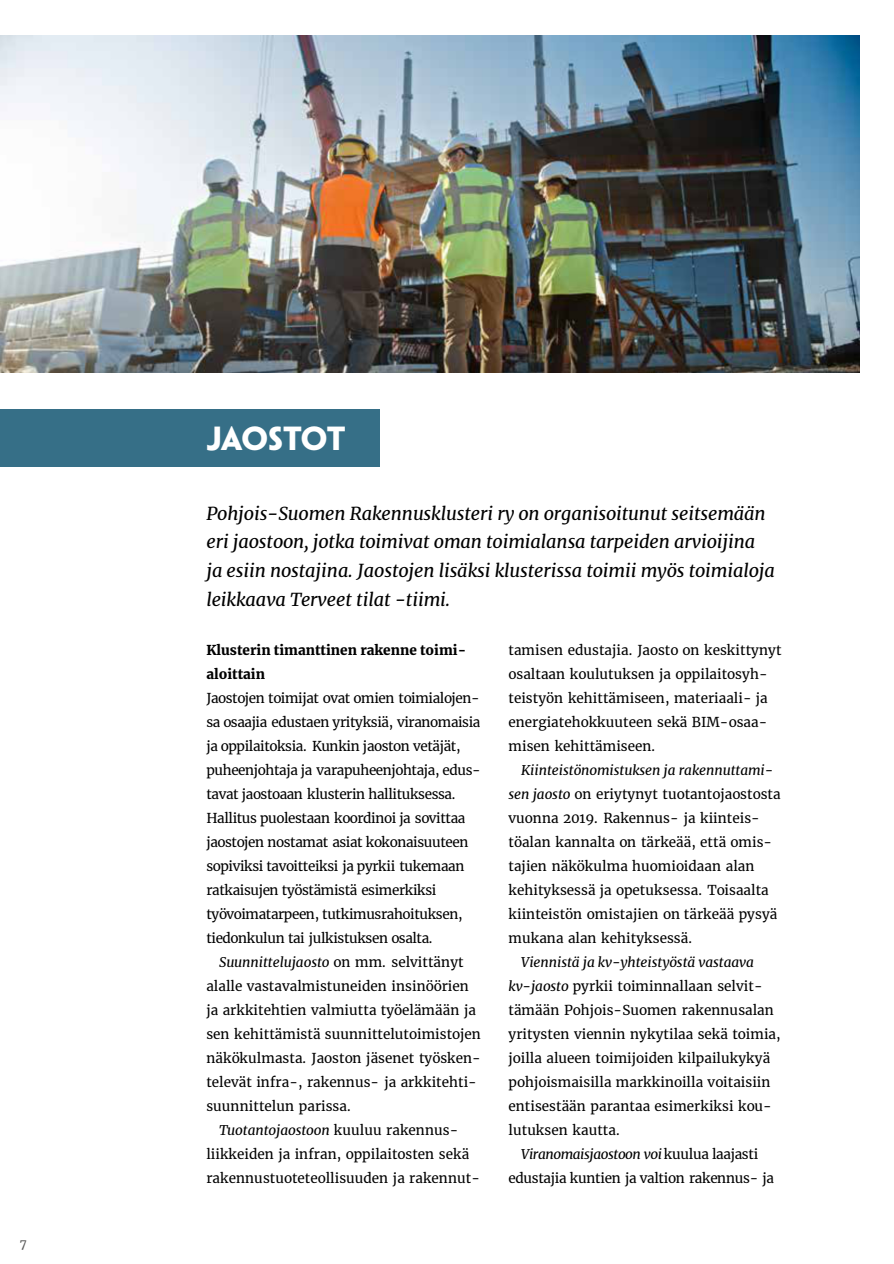
<style>
.page{position:relative;width:894px;height:1264px;background:#fff}
.page>*{position:absolute;margin:0;border:0;box-sizing:border-box;transform-origin:0 0}
.t1{font:700 30px "Penumbra Sans Std";letter-spacing:-.02em;color:#fff}
.t2{font:italic 18px/28.5px "Merriweather";letter-spacing:-.005em;color:#000}
.t3{font:13.5px/24px "Merriweather";color:#000}
.t4{font:13.5px/24px "Merriweather";letter-spacing:-.025em;color:#000}
.t5{font:italic 13.5px "Merriweather";letter-spacing:-.005em;color:#000}
.t6{font:900 13.5px/24px "Merriweather";color:#000}
.t7{font:13.5px "Merriweather";letter-spacing:-.02em;color:#000}
.t8{font:italic 13.5px "Merriweather";letter-spacing:-.03em;color:#000}
.t9{font:12px "Merriweather";color:#575756}
.s1{font-style:normal}
.s2{font-style:italic}
</style>
<div class="page">
<div style="left:0;top:409px;width:380px;height:58px;background:#366f87"></div>
<img style="left:0;top:35px;width:859px;height:337px">
<p class="t9" style="left:20px;top:1236px;width:9px">7</p>
<h1 class="t1" style="left:206px;top:427px;width:141px">JAOSTOT</h1>
<p class="t2" style="left:206px;top:499px;width:570px">Pohjois-Suomen Rakennusklusteri ry on organisoitunut seitsemään eri jaostoon, jotka toimivat oman toimialansa tarpeiden arvioijina ja esiin nostajina. Jaostojen lisäksi klusterissa toimii myös toimialoja leikkaava Terveet tilat -tiimi.</p>
<p class="t6" style="left:206px;top:637px;width:261px">Klusterin timanttinen rakenne toimi&shy;aloittain</p>
<p class="t4" style="left:206px;top:685px;width:276px">Jaostojen toimijat ovat omien toimialojen&shy;sa osaajia edustaen yrityksiä, viranomaisia ja oppilaitoksia. Kunkin jaoston vetäjät, puheenjohtaja ja varapuheenjohtaja, edus&shy;tavat jaostoaan klusterin hallituksessa.<br>Hallitus puolestaan koordinoi ja sovittaa jaostojen nostamat asiat kokonaisuuteen sopiviksi tavoitteiksi ja pyrkii tukemaan ratkaisujen työstämistä esimerkiksi työvoimatarpeen, tutkimusrahoituksen, tiedonkulun tai julkistuksen osalta.</p>
<p class="t5" style="left:219px;top:953px;width:246px">Suunnittelujaosto <span class="s1">on mm. selvittänyt</span></p>
<p class="t3" style="left:206px;top:973px;width:264px">alalle vastavalmistuneiden insinöörien</p>
<p class="t3" style="left:206px;top:997px;width:271px">ja arkkitehtien valmiutta työelämään ja</p>
<p class="t3" style="left:206px;top:1021px;width:276px">sen kehittämistä suunnittelutoimistojen</p>
<p class="t3" style="left:206px;top:1045px;width:276px">näkökulmasta. Jaoston jäsenet työsken-</p>
<p class="t3" style="left:206px;top:1069px;width:272px">televät infra-, rakennus- ja arkkitehti-</p>
<p class="t3" style="left:206px;top:1093px;width:146px">suunnittelun parissa.</p>
<p class="t5" style="left:219px;top:1121px;width:240px">Tuotantojaostoon <span class="s1">kuuluu rakennus-</span></p>
<p class="t3" style="left:206px;top:1141px;width:264px">liikkeiden ja infran, oppilaitosten sekä</p>
<p class="t3" style="left:206px;top:1165px;width:275px">rakennustuoteteollisuuden ja rakennut-</p>
<p class="t3" style="left:508px;top:637px;width:274px">tamisen edustajia. Jaosto on keskittynyt osaltaan koulutuksen ja oppilaitosyh&shy;teistyön kehittämiseen, materiaali- ja energiatehokkuuteen sekä BIM-osaa&shy;misen kehittämiseen.</p>
<p class="t3" style="left:508px;top:757px;width:273px;text-indent:13px"><span class="s2">Kiinteistönomistuksen ja rakennuttami&shy;sen jaosto</span> on eriytynyt tuotantojaostosta vuonna 2019. Rakennus- ja kiinteis&shy;töalan kannalta on tärkeää, että omis&shy;tajien näkökulma huomioidaan alan kehityksessä ja opetuksessa. Toisaalta kiinteistön omistajien on tärkeää pysyä mukana alan kehityksessä.</p>
<p class="t5" style="left:521px;top:953px;width:234px">Viennistä ja kv-yhteistyöstä vastaava</p>
<p class="t3" style="left:508px;top:973px;width:255px"><span class="s2">kv-jaosto</span> pyrkii toiminnallaan selvit-</p>
<p class="t3" style="left:508px;top:997px;width:267px">tämään Pohjois-Suomen rakennusalan</p>
<p class="t3" style="left:508px;top:1021px;width:273px">yritysten viennin nykytilaa sekä toimia,</p>
<p class="t3" style="left:508px;top:1045px;width:263px">joilla alueen toimijoiden kilpailukykyä</p>
<p class="t3" style="left:508px;top:1069px;width:263px">pohjoismaisilla markkinoilla voitaisiin</p>
<p class="t3" style="left:508px;top:1093px;width:265px">entisestään parantaa esimerkiksi kou-</p>
<p class="t3" style="left:508px;top:1117px;width:113px">lutuksen kautta.</p>
<p class="t8" style="left:521px;top:1145px;width:238px">Viranomaisjaostoon voi <span class="s1">kuulua laajasti</span></p>
<p class="t7" style="left:508px;top:1169px;width:267px">edustajia kuntien ja valtion rakennus- ja</p>
</div>
